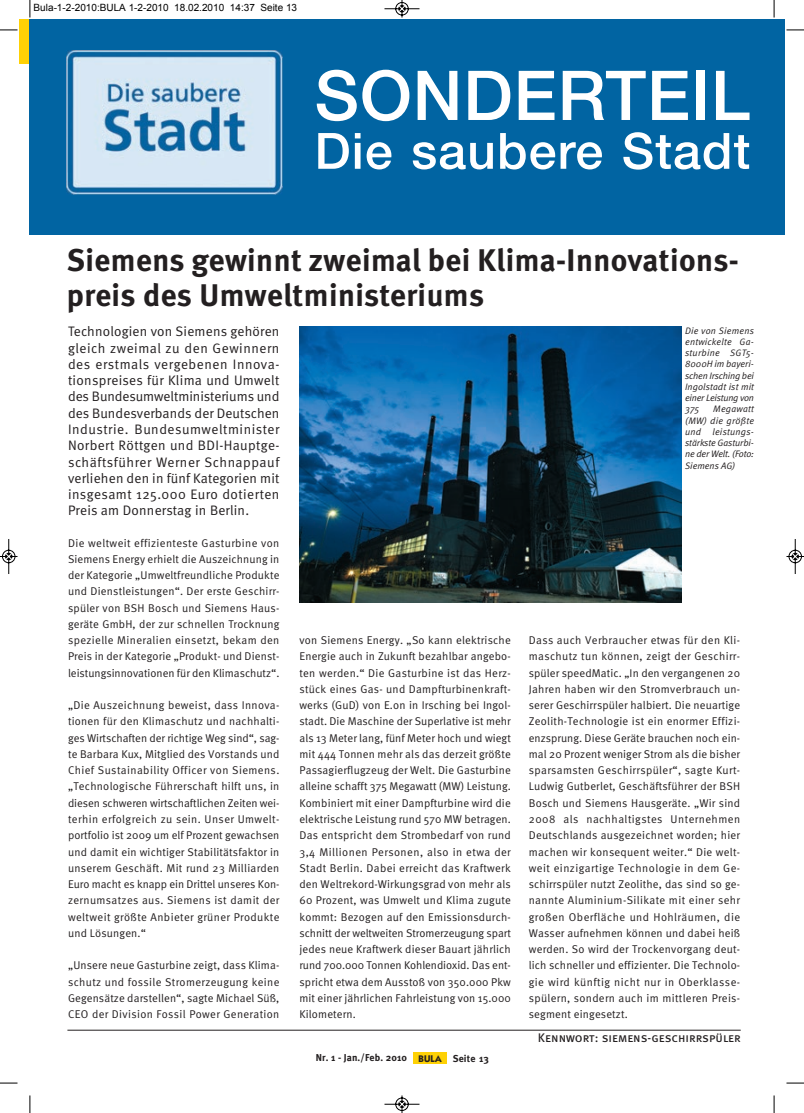
<style>
.page{position:relative;width:804px;height:1113px;background:#fff}
.page>*{position:absolute;margin:0;border:0;box-sizing:border-box;transform-origin:0 0}
.t1{font:500 68.75px "Helvetica Neue";letter-spacing:.01em;color:#fff}
.t2{font:500 50px "Helvetica Neue";letter-spacing:.02em;color:#fff}
.t3{font:700 31.25px/35px "Meta";letter-spacing:.015em;color:#231f20}
.t4{font:13.75px/16.2px "Meta Normal";letter-spacing:.015em;color:#231f20;text-align:justify}
.t5{font:12.5px "Meta Book Caps";color:#231f20}
.t6{font:11.25px/16.2px "Meta Normal";letter-spacing:.015em;color:#231f20;text-align:justify}
.t7{font:10px "Arial";color:#000}
.t8{font:700 10px "Meta";letter-spacing:.015em;color:#231f20}
.t9{font:italic 9.38px/11.2px "Meta Normal";letter-spacing:-.01em;color:#231f20;text-align:justify}
</style>
<div class="page">
<hr style="left:67px;top:1029px;width:674px;height:1px;background:#231f20">
<div style="left:19px;top:19px;width:11px;height:45px;background:#fed105"></div>
<div style="left:30px;top:19px;width:755px;height:215px;background:#0164a2"></div>
<div style="left:413px;top:1052px;width:34px;height:11px;background:#fed105"></div>
<img style="left:66px;top:51px;width:216px;height:144px">
<img style="left:299px;top:326px;width:383px;height:276px">
<svg style="left:30px;top:0;width:1px;height:18px"></svg>
<svg style="left:0;top:30px;width:18px;height:1px"></svg>
<svg style="left:774px;top:0;width:1px;height:18px"></svg>
<svg style="left:786px;top:30px;width:18px;height:1px"></svg>
<svg style="left:30px;top:1095px;width:1px;height:17px"></svg>
<svg style="left:0;top:1082px;width:18px;height:1px"></svg>
<svg style="left:774px;top:1095px;width:1px;height:17px"></svg>
<svg style="left:786px;top:1082px;width:18px;height:1px"></svg>
<svg style="left:384px;top:0;width:36px;height:18px"></svg>
<svg style="left:384px;top:1095px;width:36px;height:17px"></svg>
<svg style="left:0;top:539px;width:18px;height:35px"></svg>
<svg style="left:786px;top:539px;width:18px;height:35px"></svg>
<p class="t7" style="left:34px;top:2px;width:265px">Bula-1-2-2010:BULA 1-2-2010 18.02.2010 14:37 Seite 13</p>
<h1 class="t1" style="left:314px;top:71px;width:437px">SONDERTEIL</h1>
<h2 class="t2" style="left:314px;top:133px;width:437px">Die saubere Stadt</h2>
<h3 class="t3" style="left:67px;top:242px;width:673px">Siemens gewinnt zweimal bei Klima-Innovations&shy;preis des Umweltministeriums</h3>
<p class="t4" style="left:68px;top:325px;width:213px">Technologien von Siemens gehören gleich zweimal zu den Gewinnern des erstmals vergebenen Innova&shy;tionspreises für Klima und Umwelt des Bundesumweltministeriums und des Bundesverbands der Deutschen Industrie. Bundesumweltminister Norbert Röttgen und BDI-Hauptge&shy;schäftsführer Werner Schnappauf verliehen den in fünf Kategorien mit insgesamt 125.000 Euro dotierten Preis am Donnerstag in Berlin.</p>
<p class="t6" style="left:68px;top:535px;width:213px">Die weltweit effizienteste Gasturbine von Siemens Energy erhielt die Auszeichnung in der Kategorie „Umweltfreundliche Produkte und Dienstleistungen“. Der erste Geschirr&shy;spüler von BSH Bosch und Siemens Haus&shy;geräte GmbH, der zur schnellen Trocknung spezielle Mineralien einsetzt, bekam den Preis in der Kategorie „Produkt- und Dienst&shy;leistungsinnovationen für den Klimaschutz“.</p>
<p class="t6" style="left:68px;top:698px;width:213px">„Die Auszeichnung beweist, dass Innova&shy;tionen für den Klimaschutz und nachhalti&shy;ges Wirtschaften der richtige Weg sind“, sag&shy;te Barbara Kux, Mitglied des Vorstands und Chief Sustainability Officer von Siemens. „Technologische Führerschaft hilft uns, in diesen schweren wirtschaftlichen Zeiten wei&shy;terhin erfolgreich zu sein. Unser Umwelt&shy;portfolio ist 2009 um elf Prozent gewachsen und damit ein wichtiger Stabilitätsfaktor in unserem Geschäft. Mit rund 23 Milliarden Euro macht es knapp ein Drittel unseres Kon&shy;zernumsatzes aus. Siemens ist damit der weltweit größte Anbieter grüner Produkte und Lösungen.“</p>
<p class="t6" style="left:68px;top:958px;width:213px">„Unsere neue Gasturbine zeigt, dass Klima&shy;schutz und fossile Stromerzeugung keine Gegensätze darstellen“, sagte Michael Süß, CEO der Division Fossil Power Generation</p>
<p class="t9" style="left:685px;top:325px;width:70px">Die von Siemens entwickelte Ga&shy;sturbine SGT5- 8000H im bayeri&shy;schen Irsching bei Ingolstadt ist mit einer Leistung von 375</p>
<p class="t9" style="left:685px;top:404px;width:70px;text-indent:28px">Megawatt (MW) die größte und leistungs&shy;stärkste Gasturbi&shy;ne der Welt. (Foto:<br>Siemens AG)</p>
<p class="t6" style="left:299px;top:633px;width:213px">von Siemens Energy. „So kann elektrische Energie auch in Zukunft bezahlbar angebo&shy;ten werden.“ Die Gasturbine ist das Herz&shy;stück eines Gas- und Dampfturbinenkraft&shy;werks (GuD) von E.on in Irsching bei Ingol&shy;stadt. Die Maschine der Superlative ist mehr als 13 Meter lang, fünf Meter hoch und wiegt mit 444 Tonnen mehr als das derzeit größte Passagierflugzeug der Welt. Die Gasturbine alleine schafft 375 Megawatt (MW) Leistung.<br>Kombiniert mit einer Dampfturbine wird die elektrische Leistung rund 570 MW betragen.<br>Das entspricht dem Strombedarf von rund 3,4 Millionen Personen, also in etwa der Stadt Berlin. Dabei erreicht das Kraftwerk den Weltrekord-Wirkungsgrad von mehr als 60 Prozent, was Umwelt und Klima zugute kommt: Bezogen auf den Emissionsdurch&shy;schnitt der weltweiten Stromerzeugung spart jedes neue Kraftwerk dieser Bauart jährlich rund 700.000 Tonnen Kohlendioxid. Das ent&shy;spricht etwa dem Ausstoß von 350.000 Pkw mit einer jährlichen Fahrleistung von 15.000<br>Kilometern.</p>
<p class="t6" style="left:529px;top:633px;width:213px">Dass auch Verbraucher etwas für den Kli&shy;maschutz tun können, zeigt der Geschirr&shy;spüler speedMatic. „In den vergangenen 20<br>Jahren haben wir den Stromverbrauch un&shy;serer Geschirrspüler halbiert. Die neuartige Zeolith-Technologie ist ein enormer Effizi&shy;enzsprung. Diese Geräte brauchen noch ein&shy;mal 20 Prozent weniger Strom als die bisher sparsamsten Geschirrspüler“, sagte Kurt-Ludwig Gutberlet, Geschäftsführer der BSH Bosch und Siemens Hausgeräte. „Wir sind 2008 als nachhaltigstes Unternehmen Deutschlands ausgezeichnet worden; hier machen wir konsequent weiter.“ Die welt&shy;weit einzigartige Technologie in dem Ge&shy;schirrspüler nutzt Zeolithe, das sind so ge&shy;nannte Aluminium-Silikate mit einer sehr großen Oberfläche und Hohlräumen, die Wasser aufnehmen können und dabei heiß werden. So wird der Trockenvorgang deut&shy;lich schneller und effizienter. Die Technolo&shy;gie wird künftig nicht nur in Oberklasse&shy;spülern, sondern auch im mittleren Preis&shy;segment eingesetzt.</p>
<p class="t8" style="left:316px;top:1051px;width:174px">Nr. 1 - Jan./Feb. 2010 <sub>BULA</sub> Seite 13</p>
<p class="t5" style="left:538px;top:1033px;width:204px">Kennwort: siemens-geschirrspüler</p>
</div>
